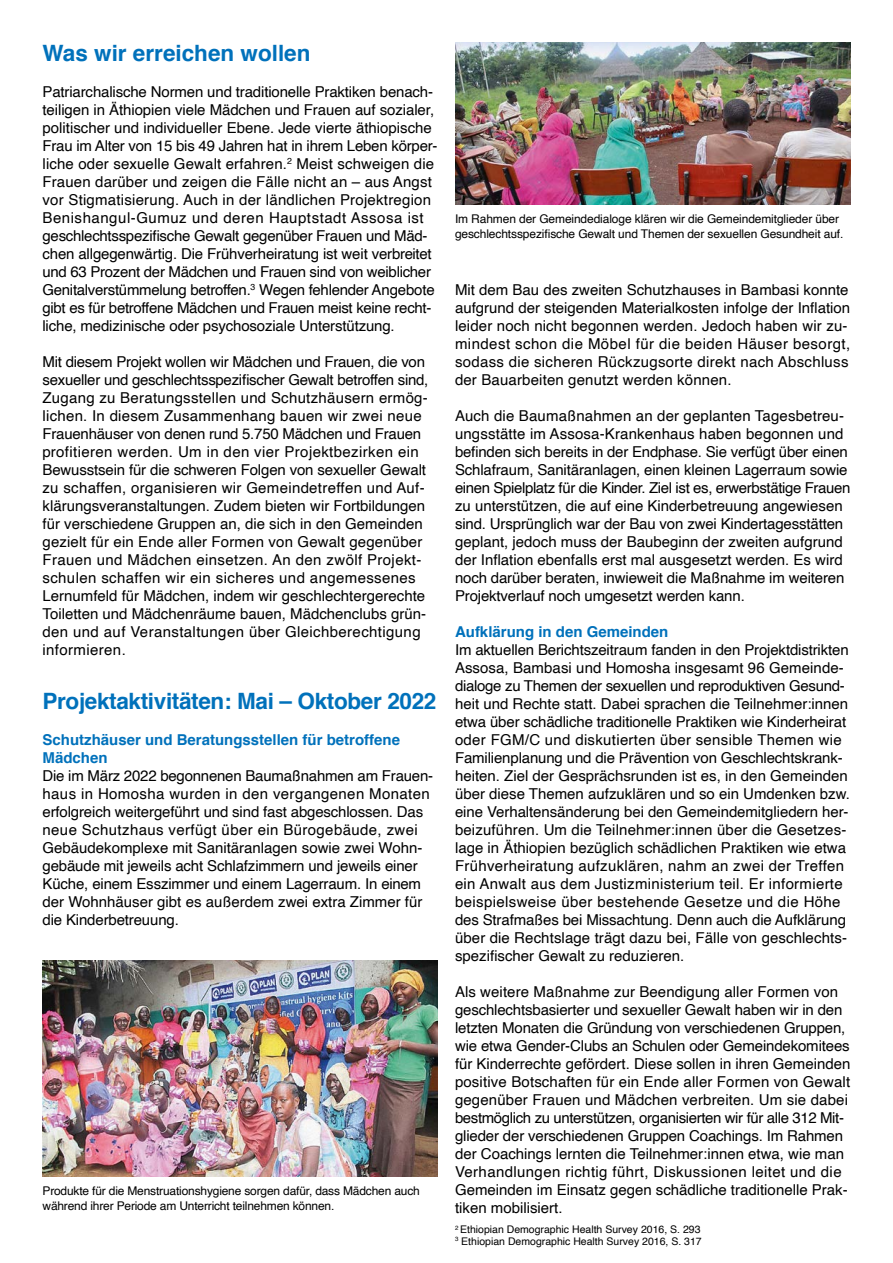
<style>
.page{position:relative;width:893px;height:1263px;background:#fff}
.page>*{position:absolute;margin:0;border:0;box-sizing:border-box;transform-origin:0 0}
.t1{font:700 22.5px "Helvetica";letter-spacing:-.015em;color:#0071bb}
.t2{font:15px/18px "Helvetica";color:#000}
.t3{font:700 15px/18px "Helvetica";color:#0071bb}
.t4{font:12px/15px "Helvetica";letter-spacing:-.01em;color:#000}
.t5{font:10.5px/11.2px "Helvetica";color:#000}
</style>
<div class="page">
<img style="left:455px;top:43px;width:395px;height:162px">
<img style="left:43px;top:961px;width:395px;height:216px">
<h1 class="t1" style="left:43px;top:34px;width:270px">Was wir erreichen wollen</h1>
<p class="t2" style="left:43px;top:83px;width:395px">Patriarchalische Normen und traditionelle Praktiken benach--- teiligen in Äthiopien viele Mädchen und Frauen auf sozialer, politischer und individueller Ebene. Jede vierte äthiopische Frau im Alter von 15 bis 49 Jahren hat in ihrem Leben körper&shy;liche oder sexuelle Gewalt erfahren.<sup>2</sup> Meist schweigen die Frauen darüber und zeigen die Fälle nicht an – aus Angst vor Stigmatisierung. Auch in der ländlichen Projektregion Benishangul-Gumuz und deren Hauptstadt Assosa ist geschlechtsspezifische Gewalt gegenüber Frauen und Mäd&shy;chen allgegenwärtig. Die Frühverheiratung ist weit verbreitet und 63 Prozent der Mädchen und Frauen sind von weiblicher Genitalverstümmelung betroffen.<sup>3</sup> Wegen fehlender Angebote gibt es für betroffene Mädchen und Frauen meist keine recht&shy;liche, medizinische oder psychosoziale Unterstützung.</p>
<p class="t2" style="left:43px;top:353px;width:387px">Mit diesem Projekt wollen wir Mädchen und Frauen, die von sexueller und geschlechtsspezifischer Gewalt betroffen sind, Zugang zu Beratungsstellen und Schutzhäusern ermög&shy;lichen. In diesem Zusammenhang bauen wir zwei neue Frauenhäuser von denen rund 5.750 Mädchen und Frauen profitieren werden. Um in den vier Projektbezirken ein Bewusstsein für die schweren Folgen von sexueller Gewalt zu schaffen, organisieren wir Gemeindetreffen und Auf&shy;klärungsveranstaltungen. Zudem bieten wir Fortbildungen für verschiedene Gruppen an, die sich in den Gemeinden gezielt für ein Ende aller Formen von Gewalt gegenüber Frauen und Mädchen einsetzen. An den zwölf Projekt&shy;schulen schaffen wir ein sicheres und angemessenes Lernumfeld für Mädchen, indem wir geschlechtergerechte Toiletten und Mädchenräume bauen, Mädchenclubs grün&shy;den und auf Veranstaltungen über Gleichberechtigung informieren.</p>
<h1 class="t1" style="left:43px;top:682px;width:395px">Projektaktivitäten: Mai – Oktober 2022</h1>
<p class="t3" style="left:43px;top:730px;width:359px">Schutzhäuser und Beratungsstellen für betroffene<br>Mädchen</p>
<p class="t2" style="left:43px;top:767px;width:392px">Die im März 2022 begonnenen Baumaßnahmen am Frauen&shy;haus in Homosha wurden in den vergangenen Monaten erfolgreich weitergeführt und sind fast abgeschlossen. Das neue Schutzhaus verfügt über ein Bürogebäude, zwei Gebäudekomplexe mit Sanitäranlagen sowie zwei Wohn&shy;gebäude mit jeweils acht Schlafzimmern und jeweils einer Küche, einem Esszimmer und einem Lagerraum. In einem der Wohnhäuser gibt es außerdem zwei extra Zimmer für die Kinderbetreuung.</p>
<p class="t4" style="left:43px;top:1183px;width:379px">Produkte für die Menstruationshygiene sorgen dafür, dass Mädchen auch während ihrer Periode am Unterricht teilnehmen können.</p>
<p class="t4" style="left:455px;top:211px;width:390px">Im Rahmen der Gemeindedialoge klären wir die Gemeindemitglieder über geschlechtsspezifische Gewalt und Themen der sexuellen Gesundheit auf.</p>
<p class="t2" style="left:455px;top:281px;width:397px">Mit dem Bau des zweiten Schutzhauses in Bambasi konnte aufgrund der steigenden Materialkosten infolge der Inflation leider noch nicht begonnen werden. Jedoch haben wir zu-- mindest schon die Möbel für die beiden Häuser besorgt, sodass die sicheren Rückzugsorte direkt nach Abschluss der Bauarbeiten genutzt werden können.</p>
<p class="t2" style="left:455px;top:407px;width:397px">Auch die Baumaßnahmen an der geplanten Tagesbetreu&shy;ungsstätte im Assosa-Krankenhaus haben begonnen und befinden sich bereits in der Endphase. Sie verfügt über einen Schlafraum, Sanitäranlagen, einen kleinen Lagerraum sowie einen Spielplatz für die Kinder. Ziel ist es, erwerbstätige Frauen zu unterstützen, die auf eine Kinderbetreuung angewiesen sind. Ursprünglich war der Bau von zwei Kindertagesstätten geplant, jedoch muss der Baubeginn der zweiten aufgrund der Inflation ebenfalls erst mal ausgesetzt werden. Es wird noch darüber beraten, inwieweit die Maßnahme im weiteren Projektverlauf noch umgesetzt werden kann.</p>
<p class="t3" style="left:455px;top:622px;width:215px">Aufklärung in den Gemeinden</p>
<p class="t2" style="left:455px;top:641px;width:396px">Im aktuellen Berichtszeitraum fanden in den Projektdistrikten Assosa, Bambasi und Homosha insgesamt 96 Gemeinde&shy;dialoge zu Themen der sexuellen und reproduktiven Gesund&shy;heit und Rechte statt. Dabei sprachen die Teilnehmer:innen etwa über schädliche traditionelle Praktiken wie Kinderheirat oder FGM/C und diskutierten über sensible Themen wie Familienplanung und die Prävention von Geschlechtskrank&shy;heiten. Ziel der Gesprächsrunden ist es, in den Gemeinden über diese Themen aufzuklären und so ein Umdenken bzw. eine Verhaltensänderung bei den Gemeindemitgliedern her&shy;beizuführen. Um die Teilnehmer:innen über die Gesetzes&shy;lage in Äthiopien bezüglich schädlichen Praktiken wie etwa Frühverheiratung aufzuklären, nahm an zwei der Treffen ein Anwalt aus dem Justizministerium teil. Er informierte beispielsweise über bestehende Gesetze und die Höhe des Strafmaßes bei Missachtung. Denn auch die Aufklärung über die Rechtslage trägt dazu bei, Fälle von geschlechts&shy;spezifischer Gewalt zu reduzieren.</p>
<p class="t2" style="left:455px;top:983px;width:397px">Als weitere Maßnahme zur Beendigung aller Formen von geschlechtsbasierter und sexueller Gewalt haben wir in den letzten Monaten die Gründung von verschiedenen Gruppen, wie etwa Gender-Clubs an Schulen oder Gemeindekomitees für Kinderrechte gefördert. Diese sollen in ihren Gemeinden positive Botschaften für ein Ende aller Formen von Gewalt gegenüber Frauen und Mädchen verbreiten. Um sie dabei bestmöglich zu unterstützen, organisierten wir für alle 312 Mit&shy;glieder der verschiedenen Gruppen Coachings. Im Rahmen der Coachings lernten die Teilnehmer:innen etwa, wie man Verhandlungen richtig führt, Diskussionen leitet und die Gemeinden im Einsatz gegen schädliche traditionelle Prak&shy;tiken mobilisiert.</p>
<p class="t5" style="left:455px;top:1224px;width:248px"><sup>2</sup> Ethiopian Demographic Health Survey 2016, S. 293<br><sup>3</sup> Ethiopian Demographic Health Survey 2016, S. 317</p>
</div>
